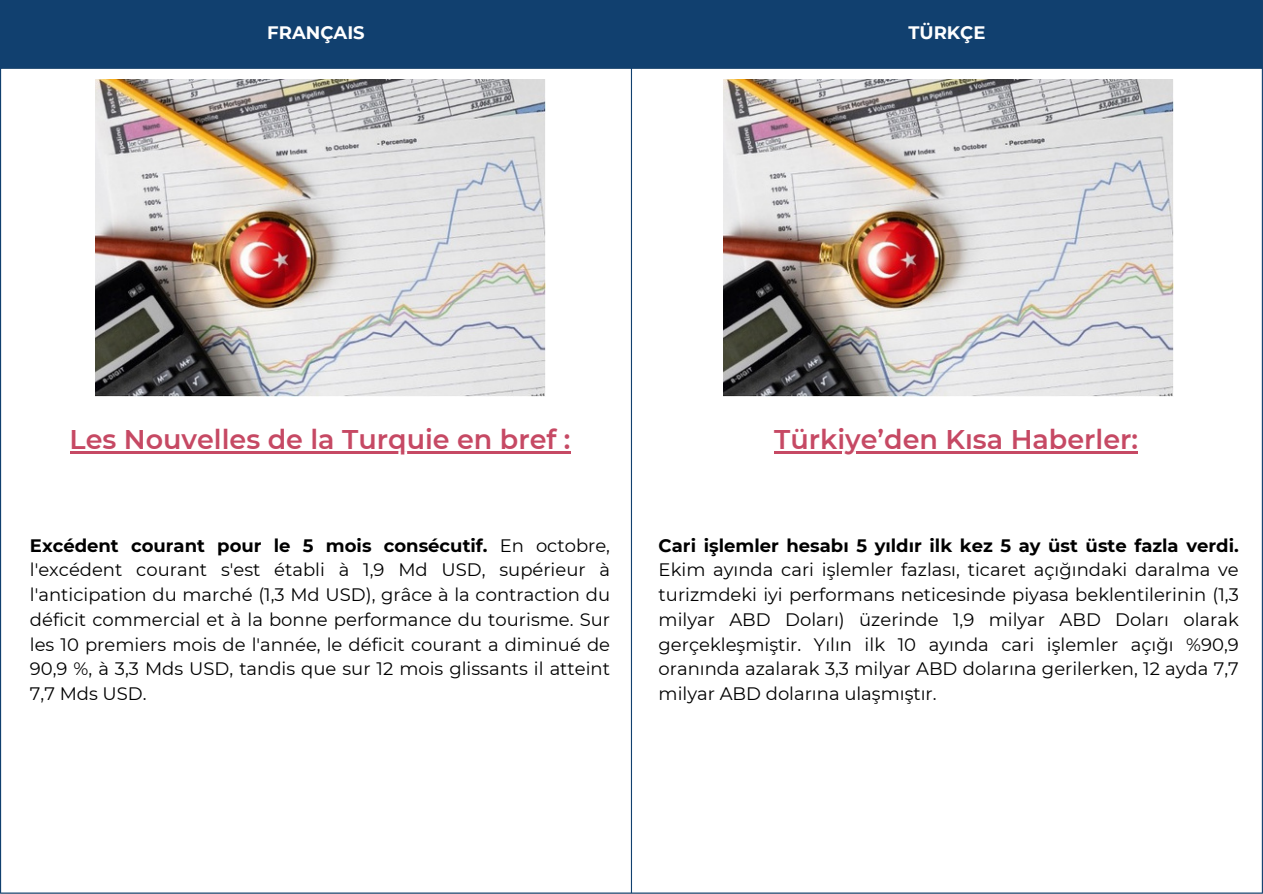
<style>
.page{position:relative;width:1263px;height:894px;background:#fff}
.page>*{position:absolute;margin:0;border:0;box-sizing:border-box;transform-origin:0 0}
.t1{font:600 27px "Montserrat";color:#c64964}
.t2{font:18px/24.8px "Montserrat";color:#000;text-align:justify}
.t3{font:700 18px "Montserrat";color:#fff}
.s1{font-weight:700}
</style>
<div class="page">
<div style="left:1px;top:1px;width:1261px;height:67px;background:#11406f"></div>
<hr style="left:0;top:1px;width:1px;height:891px;background:#11406f">
<hr style="left:631px;top:1px;width:1px;height:891px;background:#11406f">
<hr style="left:1262px;top:1px;width:1px;height:891px;background:#11406f">
<hr style="left:0;top:0;width:1263px;height:1px;background:#11406f">
<hr style="left:0;top:68px;width:1263px;height:1px;background:#11406f">
<hr style="left:0;top:892px;width:1263px;height:1px;background:#11406f">
<hr style="left:70px;top:451px;width:500px;height:3px;background:#c64964">
<hr style="left:774px;top:451px;width:364px;height:3px;background:#c64964">
<img style="left:724px;top:79px;width:450px;height:317px">
<img style="left:95px;top:79px;width:450px;height:317px">
<p class="t3" style="left:267px;top:22px;width:99px">FRANÇAIS</p>
<p class="t3" style="left:908px;top:22px;width:79px">TÜRKÇE</p>
<p class="t1" style="left:70px;top:423px;width:502px">Les Nouvelles de la Turquie en bref :</p>
<h1 class="t1" style="left:774px;top:423px;width:365px">Türkiye’den Kısa Haberler:</h1>
<p class="t2" style="left:30px;top:532px;width:582px"><span class="s1">Excédent courant pour le 5 mois consécutif.</span> En octobre, l'excédent courant s'est établi à 1,9 Md USD, supérieur à l'anticipation du marché (1,3 Md USD), grâce à la contraction du déficit commercial et à la bonne performance du tourisme. Sur les 10 premiers mois de l'année, le déficit courant a diminué de 90,9 %, à 3,3 Mds USD, tandis que sur 12 mois glissants il atteint 7,7 Mds USD.</p>
<p class="t2" style="left:659px;top:532px;width:582px"><span class="s1">Cari işlemler hesabı 5 yıldır ilk kez 5 ay üst üste fazla verdi.<br></span>Ekim ayında cari işlemler fazlası, ticaret açığındaki daralma ve turizmdeki iyi performans neticesinde piyasa beklentilerinin (1,3 milyar ABD Doları) üzerinde 1,9 milyar ABD Doları olarak gerçekleşmiştir. Yılın ilk 10 ayında cari işlemler açığı %90,9 oranında azalarak 3,3 milyar ABD dolarına gerilerken, 12 ayda 7,7 milyar ABD dolarına ulaşmıştır.</p>
</div>
